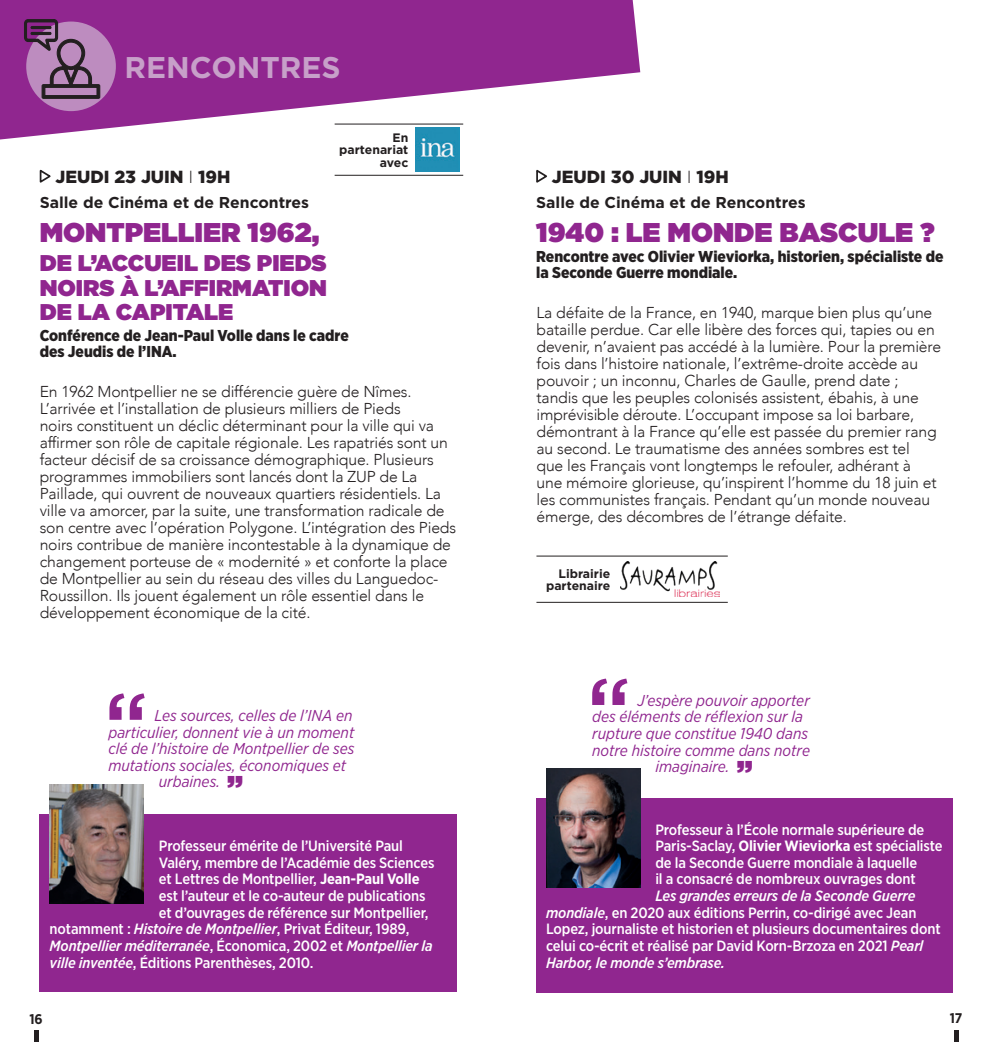
<style>
.page{position:relative;width:993px;height:1042px;background:#fff}
.page>*{position:absolute;margin:0;border:0;box-sizing:border-box;transform-origin:0 0}
.t1{font:700 29.93px "Gotham";color:#c7a0c9}
.t2{font:900 27.12px "Gotham";color:#90268f}
.t3{font:900 22.75px/24.5px "Gotham";color:#90268f;text-align:justify}
.t4{font:900 17.5px "Gotham";color:#231f20}
.t5{font:300 15.75px/17px "Avenir";letter-spacing:-.01em;color:#231f20}
.t6{font:italic 15.75px "Gotham Narrow";color:#90268f}
.t7{font:900 15.75px/15.8px "Gotham Narrow";color:#231f20}
.t8{font:700 15.75px "Gotham";color:#231f20}
.t9{font:500 14.88px/16.6px "Gotham Narrow";letter-spacing:-.01em;color:#fff}
.t10{font:italic 500 14.88px "Gotham Narrow";letter-spacing:-.01em;color:#fff}
.t11{font:700 14px "Gotham Narrow";color:#231f20}
.t12{font:700 12.25px/12.2px "Gotham";color:#231f20;text-align:right}
.s1{font-weight:300}
.s2{font-weight:900;font-style:normal;font-size:31.5px}
.s3{font-weight:700}
.s4{font-style:italic}
.s5{font-style:normal}
</style>
<div class="page">
<svg style="left:39px;top:169px;width:12px;height:14px"></svg>
<svg style="left:536px;top:169px;width:11px;height:14px"></svg>
<div style="left:40px;top:814px;width:416px;height:178px;background:#90268f"></div>
<div style="left:536px;top:798px;width:416px;height:194px;background:#90268f"></div>
<img style="left:546px;top:768px;width:94px;height:119px">
<img style="left:50px;top:784px;width:94px;height:120px">
<svg style="left:0;top:0;width:640px;height:139px;fill:#90268f"></svg>
<div style="left:26px;top:22px;width:90px;height:89px;background:#bd8cbf;border-radius:50%"></div>
<svg style="left:23px;top:18px;width:78px;height:81px"></svg>
<svg style="left:109px;top:693px;width:36px;height:27px"></svg>
<svg style="left:592px;top:678px;width:35px;height:27px"></svg>
<hr style="left:334px;top:124px;width:129px;height:1px;background:#231f20">
<hr style="left:334px;top:175px;width:129px;height:1px;background:#231f20">
<img style="left:415px;top:128px;width:44px;height:44px">
<hr style="left:536px;top:556px;width:191px;height:1px;background:#231f20">
<hr style="left:536px;top:602px;width:191px;height:1px;background:#231f20">
<img style="left:620px;top:562px;width:99px;height:35px">
<div style="left:34px;top:1030px;width:5px;height:12px;background:#231f20"></div>
<div style="left:953px;top:1030px;width:5px;height:12px;background:#231f20"></div>
<h1 class="t1" style="left:124px;top:48px;width:218px">RENCONTRES</h1>
<p class="t12" style="left:339px;top:131px;width:71px">En partenariat avec</p>
<p class="t4" style="left:55px;top:164px;width:176px">JEUDI 23 JUIN <span class="s1">I</span> 19H</p>
<p class="t8" style="left:40px;top:192px;width:271px">Salle de Cinéma et de Rencontres</p>
<h2 class="t2" style="left:40px;top:213px;width:281px">MONTPELLIER 1962,</h2>
<h3 class="t3" style="left:40px;top:250px;width:289px">DE L’ACCUEIL DES PIEDS NOIRS À L’AFFIRMATION DE LA CAPITALE</h3>
<p class="t7" style="left:40px;top:327px;width:310px">Conférence de Jean-Paul Volle dans le cadre des Jeudis de l’INA.</p>
<p class="t5" style="left:40px;top:383px;width:418px">En 1962 Montpellier ne se différencie guère de Nîmes.<br>L’arrivée et l’installation de plusieurs milliers de Pieds<br>noirs constituent un déclic déterminant pour la ville qui va affirmer son rôle de capitale régionale. Les rapatriés sont un facteur décisif de sa croissance démographique. Plusieurs programmes immobiliers sont lancés dont la ZUP de La Paillade, qui ouvrent de nouveaux quartiers résidentiels. La ville va amorcer, par la suite, une transformation radicale de son centre avec l’opération Polygone. L’intégration des Pieds noirs contribue de manière incontestable à la dynamique de changement porteuse de « modernité » et conforte la place de Montpellier au sein du réseau des villes du Languedoc-Roussillon. Ils jouent également un rôle essentiel dans le développement économique de la cité.</p>
<p class="t6" style="left:154px;top:705px;width:199px">Les sources, celles de l’INA en</p>
<p class="t6" style="left:108px;top:722px;width:247px">particulier, donnent vie à un moment</p>
<p class="t6" style="left:108px;top:739px;width:247px">clé de l’histoire de Montpellier de ses</p>
<p class="t6" style="left:108px;top:755px;width:239px">mutations sociales, économiques et</p>
<p class="t6" style="left:159px;top:772px;width:86px">urbaines. <span class="s2">”</span></p>
<p class="t9" style="left:159px;top:837px;width:245px">Professeur émérite de l’Université Paul</p>
<p class="t9" style="left:159px;top:854px;width:277px">Valéry, membre de l’Académie des Sciences</p>
<p class="t9" style="left:159px;top:870px;width:262px">et Lettres de Montpellier, <span class="s3">Jean-Paul Volle</span></p>
<p class="t9" style="left:159px;top:887px;width:268px">est l’auteur et le co-auteur de publications</p>
<p class="t9" style="left:159px;top:904px;width:271px">et d’ouvrages de référence sur Montpellier,</p>
<p class="t9" style="left:50px;top:920px;width:361px">notamment : <span class="s4">Histoire de Montpellier</span>, Privat Éditeur, 1989,</p>
<p class="t10" style="left:50px;top:936px;width:384px">Montpellier méditerranée<span class="s5">, Économica, 2002 et</span> Montpellier la</p>
<p class="t9" style="left:50px;top:954px;width:265px"><span class="s4">ville inventée</span>, Éditions Parenthèses, 2010.</p>
<p class="t4" style="left:552px;top:164px;width:178px">JEUDI 30 JUIN <span class="s1">I</span> 19H</p>
<p class="t8" style="left:536px;top:192px;width:271px">Salle de Cinéma et de Rencontres</p>
<h2 class="t2" style="left:536px;top:213px;width:400px">1940 : LE MONDE BASCULE ?</h2>
<p class="t7" style="left:536px;top:249px;width:408px">Rencontre avec Olivier Wieviorka, historien, spécialiste de la Seconde Guerre mondiale.</p>
<p class="t5" style="left:536px;top:304px;width:406px">La défaite de la France, en 1940, marque bien plus qu’une bataille perdue. Car elle libère des forces qui, tapies ou en devenir, n’avaient pas accédé à la lumière. Pour la première fois dans l’histoire nationale, l’extrême-droite accède au pouvoir ; un inconnu, Charles de Gaulle, prend date ; tandis que les peuples colonisés assistent, ébahis, à une imprévisible déroute. L’occupant impose sa loi barbare, démontrant à la France qu’elle est passée du premier rang au second. Le traumatisme des années sombres est tel<br>que les Français vont longtemps le refouler, adhérant à<br>une mémoire glorieuse, qu’inspirent l’homme du 18 juin et les communistes français. Pendant qu’un monde nouveau émerge, des décombres de l’étrange défaite.</p>
<p class="t12" style="left:546px;top:567px;width:66px">Librairie partenaire</p>
<p class="t6" style="left:637px;top:690px;width:174px">J’espère pouvoir apporter</p>
<p class="t6" style="left:592px;top:707px;width:212px">des éléments de réflexion sur la</p>
<p class="t6" style="left:592px;top:723px;width:217px">rupture que constitue 1940 dans</p>
<p class="t6" style="left:592px;top:740px;width:219px">notre histoire comme dans notre</p>
<p class="t6" style="left:655px;top:757px;width:99px">imaginaire. <span class="s2">”</span></p>
<p class="t9" style="left:655px;top:821px;width:288px">Professeur à l’École normale supérieure de Paris-Saclay, <span class="s3">Olivier Wieviorka</span> est spécialiste de la Seconde Guerre mondiale à laquelle<br>il a consacré de nombreux ouvrages dont</p>
<p class="t9" style="left:546px;top:887px;width:396px;text-indent:109px"><span class="s4">Les grandes erreurs de la Seconde Guerre mondiale</span>, en 2020 aux éditions Perrin, co-dirigé avec Jean Lopez, journaliste et historien et plusieurs documentaires dont celui co-écrit et réalisé par David Korn-Brzoza en 2021 <span class="s4">Pearl Harbor, le monde s’embrase.</span></p>
<p class="t11" style="left:29px;top:1010px;width:15px">16</p>
<p class="t11" style="left:949px;top:1009px;width:14px">17</p>
</div>
